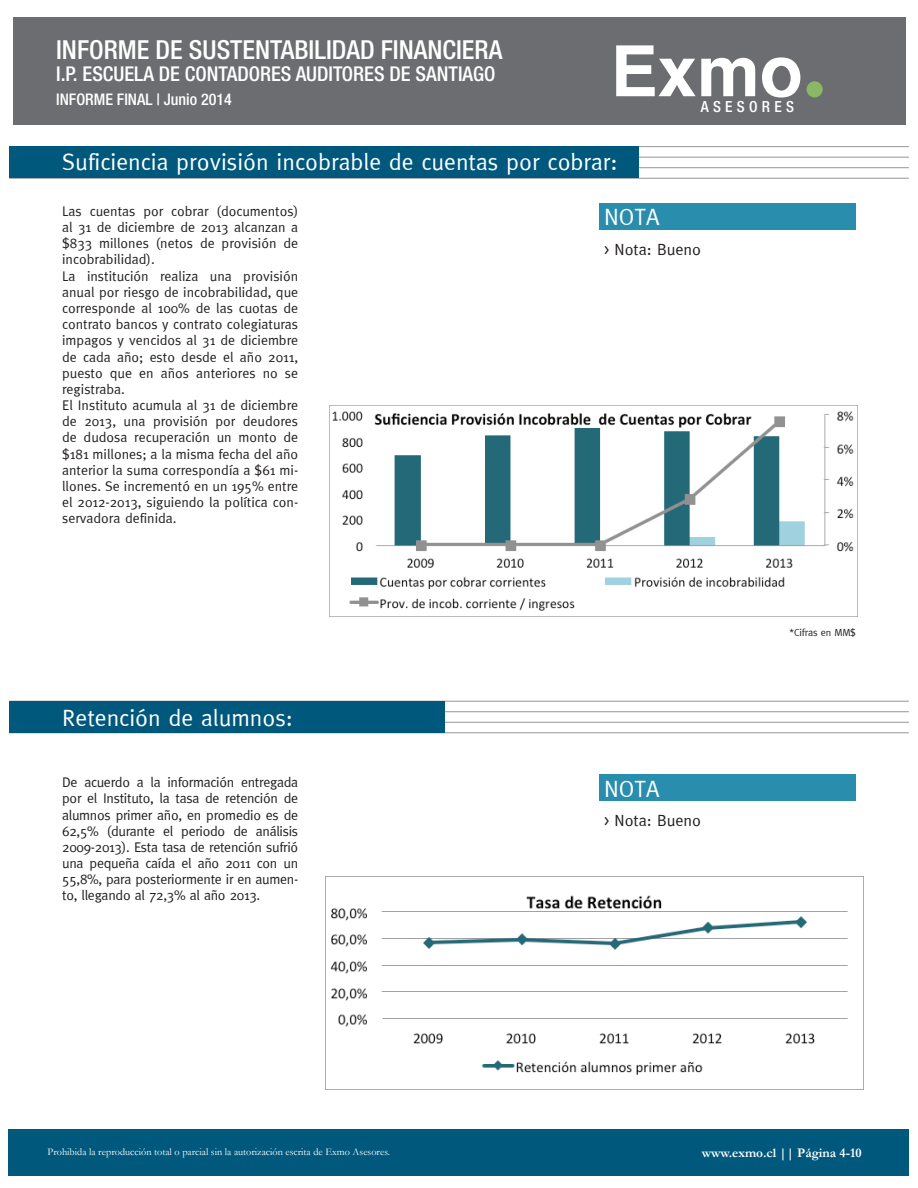
<style>
.page{position:relative;width:918px;height:1188px;background:#fff}
.page>*{position:absolute;margin:0;border:0;box-sizing:border-box;transform-origin:0 0}
.t1{font:500 condensed 26.25px "Helvetica Neue";color:#fff}
.t2{font:23.55px "Meta Normal";color:#fff}
.t3{font:500 condensed 20.4px "Helvetica Neue";color:#fff}
.t4{font:16.2px "Meta Normal";color:#231f20}
.t5{font:500 condensed 16.05px "Helvetica Neue";color:#fff}
.t6{font:500 condensed 15.3px "Helvetica Neue";letter-spacing:.28em;color:#fff}
.t7{font:13.95px/16.2px "Meta Normal";color:#231f20}
.t8{font:700 13.2px "Garamond";color:#fff}
.t9{font:10.35px "Garamond";color:#fff}
.t10{font:10.35px "Meta Normal";letter-spacing:-.01em;color:#231f20}
</style>
<div class="page">
<hr style="left:9px;top:146px;width:900px;height:1px;background:#939598">
<hr style="left:9px;top:157px;width:900px;height:1px;background:#939598">
<hr style="left:9px;top:167px;width:900px;height:1px;background:#939598">
<hr style="left:9px;top:178px;width:900px;height:1px;background:#939598">
<hr style="left:9px;top:701px;width:900px;height:1px;background:#939598">
<hr style="left:9px;top:711px;width:900px;height:1px;background:#939598">
<hr style="left:9px;top:722px;width:900px;height:1px;background:#939598">
<hr style="left:9px;top:733px;width:900px;height:1px;background:#939598">
<div style="left:9px;top:146px;width:630px;height:32px;background:#00597d"></div>
<div style="left:9px;top:702px;width:436px;height:31px;background:#00597d"></div>
<div style="left:9px;top:1130px;width:900px;height:46px;background:#00597d"></div>
<div style="left:599px;top:203px;width:257px;height:27px;background:#298dad"></div>
<div style="left:599px;top:774px;width:257px;height:27px;background:#298dad"></div>
<div style="left:13px;top:18px;width:893px;height:107px;background:#6c6d70"></div>
<div style="left:807px;top:81px;width:16px;height:16px;background:#8ab966;border-radius:50%"></div>
<svg style="left:762px;top:57px;width:38px;height:41px"></svg>
<svg style="left:616px;top:45px;width:139px;height:51px"></svg>
<div style="left:772px;top:66px;width:19px;height:25px;background:#6c6d70;border-radius:50%"></div>
<img style="left:329px;top:406px;width:529px;height:211px">
<img style="left:325px;top:877px;width:539px;height:212px">
<h1 class="t1" style="left:56px;top:34px;width:448px">INFORME DE SUSTENTABILIDAD FINANCIERA</h1>
<h3 class="t3" style="left:56px;top:62px;width:441px">I.P. ESCUELA DE CONTADORES AUDITORES DE SANTIAGO</h3>
<p class="t5" style="left:56px;top:89px;width:177px">INFORME FINAL | Junio 2014</p>
<h2 class="t2" style="left:62px;top:149px;width:557px">Suficiencia provisión incobrable de cuentas por cobrar:</h2>
<p class="t6" style="left:701px;top:97px;width:95px">ASESORES</p>
<p class="t7" style="left:62px;top:203px;width:238px">Las cuentas por cobrar (documentos) al 31 de diciembre de 2013 alcanzan a $833 millones (netos de provisión de incobrabilidad).<br>La institución realiza una provisión anual por riesgo de incobrabilidad, que corresponde al 100% de las cuotas de contrato bancos y contrato colegiaturas impagos y vencidos al 31 de diciembre de cada año; esto desde el año 2011, puesto que en años anteriores no se registraba.<br>El Instituto acumula al 31 de diciembre de 2013, una provisión por deudores de dudosa recuperación un monto de $181 millones; a la misma fecha del año anterior la suma correspondía a $61 mi&shy;llones. Se incrementó en un 195% entre el 2012-2013, siguiendo la política con&shy;servadora definida.</p>
<h2 class="t2" style="left:62px;top:704px;width:232px">Retención de alumnos:</h2>
<p class="t7" style="left:62px;top:774px;width:238px;text-align:justify">De acuerdo a la información entregada por el Instituto, la tasa de retención de alumnos primer año, en promedio es de 62,5% (durante el periodo de análisis 2009-2013). Esta tasa de retención sufrió una pequeña caída el año 2011 con un 55,8%, para posteriormente ir en aumen&shy;to, llegando al 72,3% al año 2013.</p>
<p class="t9" style="left:48px;top:1146px;width:344px">Prohibida la reproducción total o parcial sin la autorización escrita de Exmo Asesores.</p>
<h2 class="t2" style="left:604px;top:203px;width:57px">NOTA</h2>
<p class="t4" style="left:604px;top:240px;width:98px">&gt; Nota: Bueno</p>
<h2 class="t2" style="left:604px;top:775px;width:57px">NOTA</h2>
<p class="t4" style="left:604px;top:811px;width:98px">&gt; Nota: Bueno</p>
<p class="t10" style="left:790px;top:627px;width:68px">*Cifras en MM$</p>
<p class="t8" style="left:702px;top:1145px;width:161px">www.exmo.cl || Página 4-10</p>
</div>
